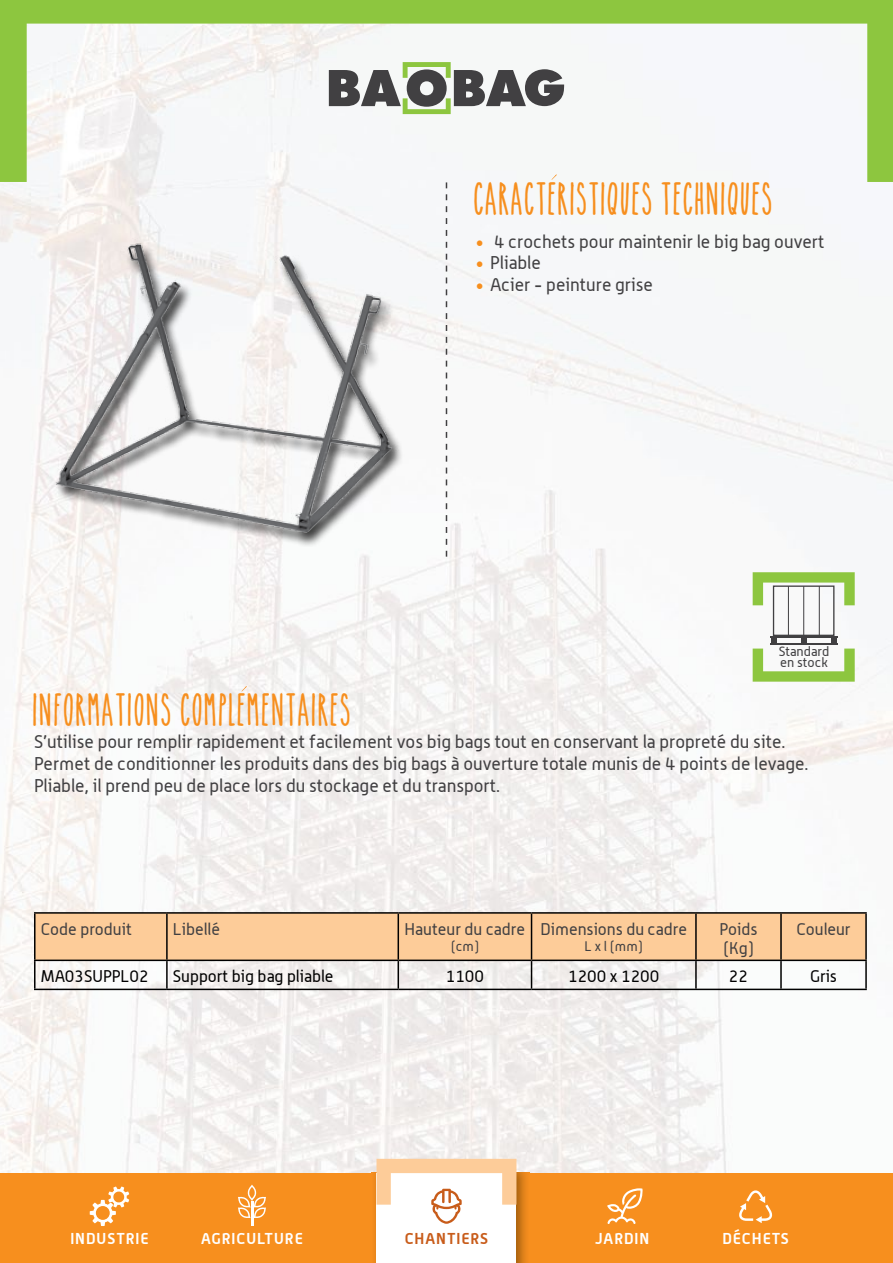
<style>
.page{position:relative;width:893px;height:1263px;background:#fff}
.page>*{position:absolute;margin:0;border:0;box-sizing:border-box;transform-origin:0 0}
.t1{font:31.5px "The Skinnybold";color:#f78f1e}
.t2{font:18px/21.6px "Alwyn";color:#414042}
.t3{font:18px "Alwyn";color:#f78f1e}
.t4{font:16.5px/19.8px "Alwyn";color:#414042}
.t5{font:16.5px "Alwyn";color:#000}
.t6{font:700 15.45px "Alwyn";letter-spacing:.06em;color:#fff}
.t7{font:700 15.45px "Alwyn";letter-spacing:.06em;color:#c85c1a}
.t8{font:13.5px "Alwyn";color:#414042}
.t9{font:13.2px/11.7px "Alwyn";color:#414042}
.s1{color:#f78f1e}
</style>
<div class="page">
<img style="left:0;top:182px;width:893px;height:991px">
<svg style="left:0;top:0;width:893px;height:182px;fill:#f6f7f7"></svg>
<div style="left:0;top:1173px;width:893px;height:90px;background:#f78f1e"></div>
<svg style="left:739px;top:1190px;width:34px;height:33px"></svg>
<svg style="left:607px;top:1188px;width:36px;height:36px"></svg>
<svg style="left:238px;top:1184px;width:28px;height:34px"></svg>
<hr style="left:251px;top:1201px;width:2px;height:25px;background:#fff">
<svg style="left:90px;top:1186px;width:39px;height:40px"></svg>
<img style="left:375px;top:1173px;width:151px;height:90px">
<div style="left:376px;top:1173px;width:140px;height:90px;background:#fff"></div>
<svg style="left:376px;top:1159px;width:140px;height:65px"></svg>
<svg style="left:329px;top:62px;width:235px;height:52px"></svg>
<img style="left:39px;top:231px;width:380px;height:310px">
<svg style="left:446px;top:182px;width:1px;height:375px"></svg>
<svg style="left:552px;top:174px;width:5px;height:6px"></svg>
<svg style="left:242px;top:686px;width:5px;height:6px"></svg>
<hr style="left:34px;top:912px;width:133px;height:2px;background:#000">
<hr style="left:34px;top:914px;width:2px;height:45px;background:#000">
<hr style="left:167px;top:912px;width:231px;height:2px;background:#000">
<hr style="left:398px;top:912px;width:133px;height:2px;background:#000">
<hr style="left:531px;top:912px;width:165px;height:2px;background:#000">
<hr style="left:696px;top:912px;width:85px;height:2px;background:#000">
<hr style="left:781px;top:912px;width:86px;height:2px;background:#000">
<hr style="left:865px;top:914px;width:2px;height:45px;background:#000">
<hr style="left:34px;top:959px;width:133px;height:2px;background:#000">
<hr style="left:34px;top:961px;width:2px;height:28px;background:#000">
<svg style="left:35px;top:913px;width:831px;height:76px"></svg>
<hr style="left:696px;top:959px;width:85px;height:2px;background:#000">
<hr style="left:695px;top:961px;width:2px;height:28px;background:#000">
<hr style="left:781px;top:959px;width:86px;height:2px;background:#000">
<hr style="left:780px;top:961px;width:2px;height:28px;background:#000">
<hr style="left:865px;top:961px;width:2px;height:28px;background:#000">
<hr style="left:34px;top:989px;width:133px;height:1px;background:#000">
<hr style="left:167px;top:989px;width:231px;height:1px;background:#000">
<hr style="left:398px;top:989px;width:133px;height:1px;background:#000">
<hr style="left:531px;top:989px;width:165px;height:1px;background:#000">
<hr style="left:696px;top:989px;width:85px;height:1px;background:#000">
<hr style="left:781px;top:989px;width:86px;height:1px;background:#000">
<svg style="left:753px;top:572px;width:102px;height:33px"></svg>
<hr style="left:770px;top:636px;width:68px;height:2px;background:#414042">
<svg style="left:753px;top:638px;width:102px;height:44px"></svg>
<div style="left:773px;top:585px;width:61px;height:51px;border:1px solid #414042"></div>
<hr style="left:788px;top:586px;width:1px;height:49px;background:#414042">
<hr style="left:819px;top:586px;width:1px;height:49px;background:#414042">
<hr style="left:803px;top:586px;width:1px;height:49px;background:#414042">
<h1 class="t1" style="left:475px;top:182px;width:301px">CARACTERISTIQUES TECHNIQUES</h1>
<p class="t2" style="left:494px;top:230px;width:332px">4 crochets pour maintenir le big bag ouvert</p>
<p class="t2" style="left:475px;top:252px;width:67px"><span class="s1">•</span> Pliable</p>
<p class="t2" style="left:475px;top:273px;width:179px"><span class="s1">•</span> Acier - peinture grise</p>
<p class="t3" style="left:475px;top:231px;width:11px">•</p>
<h1 class="t1" style="left:34px;top:693px;width:321px">INFORMATIONS COMPLEMENTAIRES</h1>
<p class="t9" style="left:779px;top:645px;width:52px">Standard en stock</p>
<p class="t2" style="left:34px;top:731px;width:776px">S’utilise pour remplir rapidement et facilement vos big bags tout en conservant la propreté du site.<br>Permet de conditionner les produits dans des big bags à ouverture totale munis de 4 points de levage.<br>Pliable, il prend peu de place lors du stockage et du transport.</p>
<p class="t4" style="left:41px;top:918px;width:93px">Code produit</p>
<p class="t4" style="left:173px;top:918px;width:49px">Libellé</p>
<p class="t4" style="left:405px;top:918px;width:122px">Hauteur du cadre</p>
<p class="t8" style="left:451px;top:938px;width:30px">(cm)</p>
<p class="t4" style="left:540px;top:918px;width:148px">Dimensions du cadre</p>
<p class="t8" style="left:585px;top:938px;width:60px">L x l (mm)</p>
<p class="t4" style="left:719px;top:918px;width:40px">Poids (Kg)</p>
<p class="t4" style="left:796px;top:918px;width:56px">Couleur</p>
<p class="t5" style="left:41px;top:966px;width:109px">MA03SUPPL02</p>
<p class="t5" style="left:173px;top:966px;width:162px">Support big bag pliable</p>
<p class="t5" style="left:446px;top:966px;width:40px">1100</p>
<p class="t5" style="left:568px;top:966px;width:93px">1200 x 1200</p>
<p class="t5" style="left:729px;top:966px;width:21px">22</p>
<p class="t5" style="left:810px;top:966px;width:28px">Gris</p>
<p class="t6" style="left:70px;top:1228px;width:80px">INDUSTRIE</p>
<p class="t6" style="left:201px;top:1228px;width:103px">AGRICULTURE</p>
<p class="t7" style="left:405px;top:1228px;width:85px">CHANTIERS</p>
<p class="t6" style="left:595px;top:1228px;width:56px">JARDIN</p>
<p class="t6" style="left:722px;top:1228px;width:68px">DÉCHETS</p>
</div>
